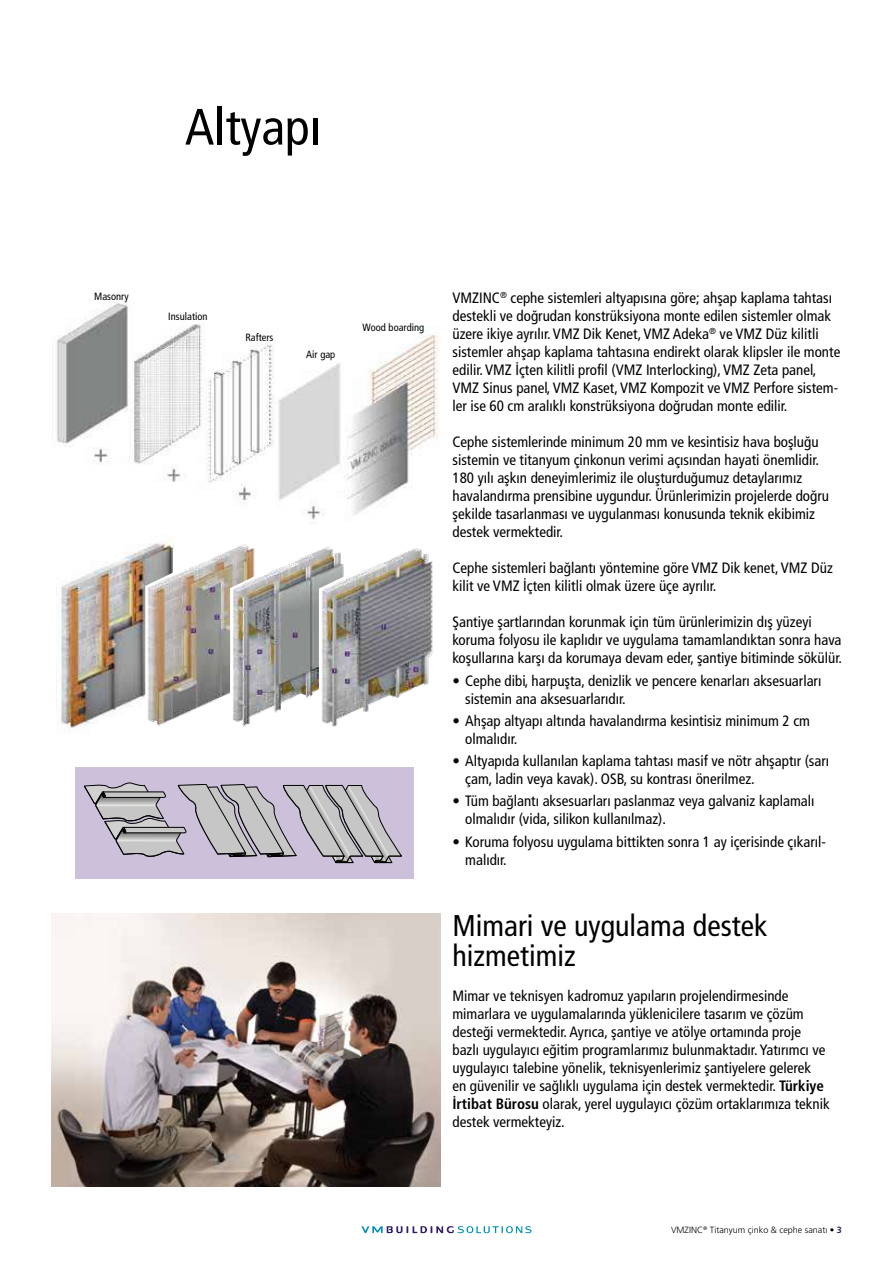
<style>
.page{position:relative;width:893px;height:1263px;background:#fff}
.page>*{position:absolute;margin:0;border:0;box-sizing:border-box;transform-origin:0 0}
.t1{font:condensed 51px "Frutiger LT Pro";color:#000}
.t2{font:condensed 30px/30px "Frutiger LT Pro";color:#000}
.t3{font:condensed 15px/18px "Frutiger LT Pro";color:#000}
.t4{font:condensed 10.5px "Frutiger LT Pro";color:#000}
.t5{font:300 9px "Frutiger LT Pro";color:#000}
.s1{font-weight:700}
.s2{font-weight:700;color:#311c67}
</style>
<div class="page">
<svg style="left:361px;top:1226px;width:171px;height:7px"></svg>
<img style="left:51px;top:913px;width:389px;height:273px">
<div style="left:75px;top:767px;width:339px;height:112px;background:#cdc0da"></div>
<svg style="left:84px;top:783px;width:318px;height:80px"></svg>
<img style="left:56px;top:548px;width:89px;height:180px">
<img style="left:145px;top:535px;width:85px;height:191px">
<img style="left:230px;top:544px;width:90px;height:183px">
<svg style="left:319px;top:573px;width:1px;height:142px"></svg>
<img style="left:320px;top:546px;width:113px;height:181px">
<img style="left:57px;top:302px;width:382px;height:218px">
<h1 class="t1" style="left:185px;top:97px;width:137px">Altyapı</h1>
<p class="t4" style="left:94px;top:290px;width:36px">Masonry</p>
<p class="t4" style="left:168px;top:310px;width:41px">Insulation</p>
<p class="t4" style="left:246px;top:332px;width:29px">Rafters</p>
<p class="t4" style="left:306px;top:348px;width:31px">Air gap</p>
<p class="t4" style="left:362px;top:321px;width:63px">Wood boarding</p>
<p class="t3" style="left:452px;top:289px;width:389px">VMZINC<sup>®</sup> cephe sistemleri altyapısına göre; ahşap kaplama tahtası destekli ve doğrudan konstrüksiyona monte edilen sistemler olmak üzere ikiye ayrılır. VMZ Dik Kenet, VMZ Adeka<sup>®</sup> ve VMZ Düz kilitli sistemler ahşap kaplama tahtasına endirekt olarak klipsler ile monte edilir. VMZ İçten kilitli profil (VMZ Interlocking), VMZ Zeta panel, VMZ Sinus panel, VMZ Kaset, VMZ Kompozit ve VMZ Perfore sistem&shy;ler ise 60 cm aralıklı konstrüksiyona doğrudan monte edilir.</p>
<p class="t3" style="left:452px;top:433px;width:378px">Cephe sistemlerinde minimum 20 mm ve kesintisiz hava boşluğu sistemin ve titanyum çinkonun verimi açısından hayati önemlidir.<br>180 yılı aşkın deneyimlerimiz ile oluşturduğumuz detaylarımız havalandırma prensibine uygundur. Ürünlerimizin projelerde doğru şekilde tasarlanması ve uygulanması konusunda teknik ekibimiz destek vermektedir.</p>
<p class="t3" style="left:452px;top:559px;width:382px">Cephe sistemleri bağlantı yöntemine göre VMZ Dik kenet, VMZ Düz kilit ve VMZ İçten kilitli olmak üzere üçe ayrılır.</p>
<p class="t3" style="left:452px;top:613px;width:391px">Şantiye şartlarından korunmak için tüm ürünlerimizin dış yüzeyi koruma folyosu ile kaplıdır ve uygulama tamamlandıktan sonra hava koşullarına karşı da korumaya devam eder, şantiye bitiminde sökülür.</p>
<p class="t3" style="left:465px;top:671px;width:358px;text-indent:-13px">• Cephe dibi, harpuşta, denizlik ve pencere kenarları aksesuarları sistemin ana aksesuarlarıdır.</p>
<p class="t3" style="left:465px;top:712px;width:346px;text-indent:-13px">• Ahşap altyapı altında havalandırma kesintisiz minimum 2 cm olmalıdır.</p>
<p class="t3" style="left:465px;top:752px;width:365px;text-indent:-13px">• Altyapıda kullanılan kaplama tahtası masif ve nötr ahşaptır (sarı çam, ladin veya kavak). OSB, su kontrası önerilmez.</p>
<p class="t3" style="left:465px;top:792px;width:351px;text-indent:-13px">• Tüm bağlantı aksesuarları paslanmaz veya galvaniz kaplamalı olmalıdır (vida, silikon kullanılmaz).</p>
<p class="t3" style="left:465px;top:832px;width:362px;text-indent:-13px">• Koruma folyosu uygulama bittikten sonra 1 ay içerisinde çıkarıl&shy;malıdır.</p>
<h2 class="t2" style="left:452px;top:911px;width:316px">Mimari ve uygulama destek hizmetimiz</h2>
<p class="t3" style="left:452px;top:987px;width:379px">Mimar ve teknisyen kadromuz yapıların projelendirmesinde mimarlara ve uygulamalarında yüklenicilere tasarım ve çözüm desteği vermektedir. Ayrıca, şantiye ve atölye ortamında proje bazlı uygulayıcı eğitim programlarımız bulunmaktadır. Yatırımcı ve uygulayıcı talebine yönelik, teknisyenlerimiz şantiyelere gelerek<br>en güvenilir ve sağlıklı uygulama için destek vermektedir. <span class="s1">Türkiye İrtibat Bürosu</span> olarak, yerel uygulayıcı çözüm ortaklarımıza teknik destek vermekteyiz.</p>
<p class="t5" style="left:671px;top:1225px;width:172px">VMZINC<sup>®</sup> Titanyum çinko &amp; cephe sanatı <span class="s1">•</span> <span class="s2">3</span></p>
</div>
